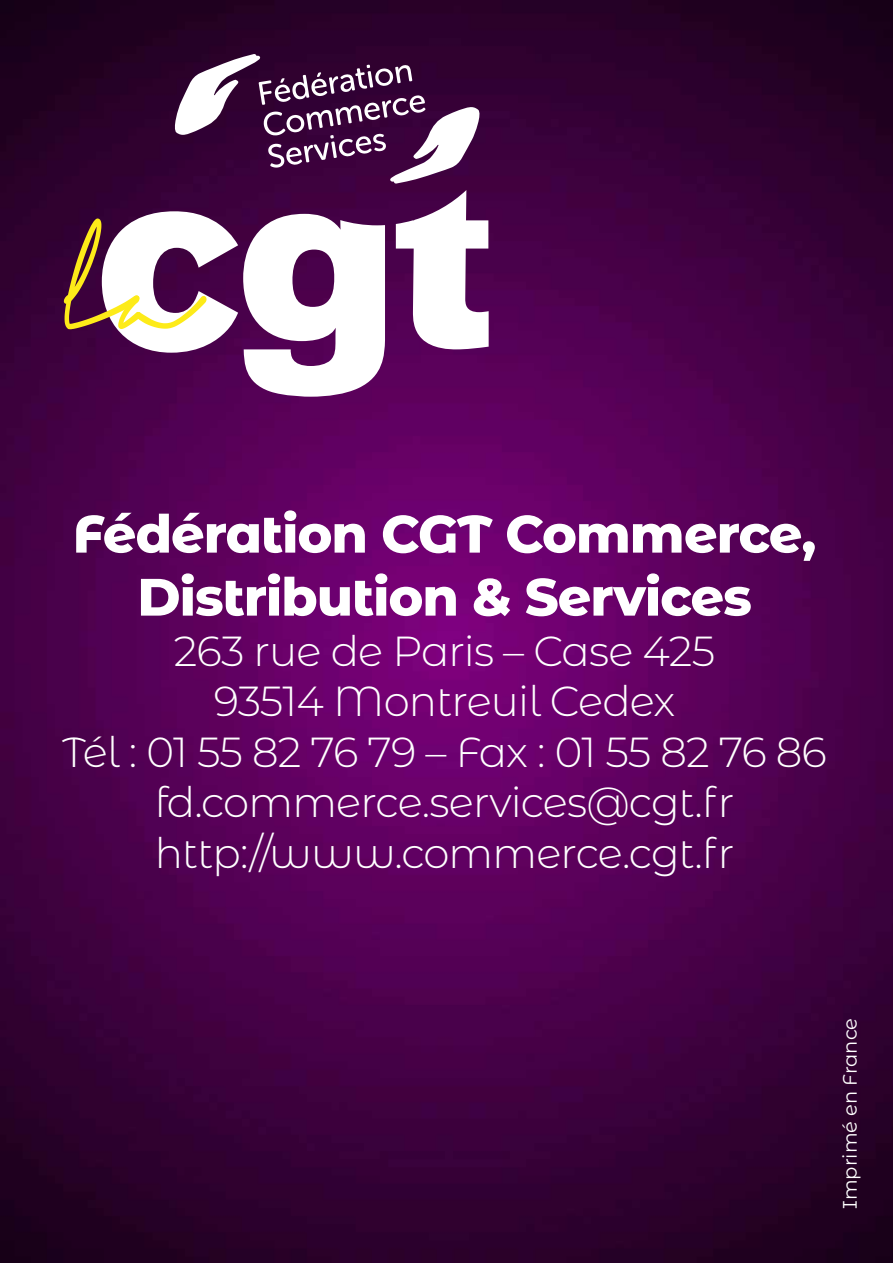
<style>
.page{position:relative;width:893px;height:1263px;background:#fff}
.page>*{position:absolute;margin:0;border:0;box-sizing:border-box;transform-origin:0 0}
.t1{font:800 52.5px/63px "Montserrat Alternates";letter-spacing:-.02em;color:#fff;text-align:center}
.t2{font:300 42px/50.4px "Montserrat Alternates";letter-spacing:-.02em;color:#fff;text-align:center}
.t3{font:19.5px "Montserrat Alternates";color:#fff}
</style>
<div class="page">
<img style="left:0;top:0;width:893px;height:1263px">
<svg style="left:396px;top:190px;width:93px;height:159px"></svg>
<svg style="left:64px;top:211px;width:321px;height:186px"></svg>
<svg style="left:172px;top:54px;width:310px;height:130px"></svg>
<p class="t1" style="left:73px;top:500px;width:745px">Fédération CGT Commerce,<br>Distribution &amp; Services</p>
<p class="t2" style="left:62px;top:625px;width:766px">263 rue de Paris – Case 425<br>93514 Montreuil Cedex<br>Tél : 01 55 82 76 79 – Fax : 01 55 82 76 86 fd.commerce.services@cgt.fr http://www.commerce.cgt.fr</p>
<p class="t3" style="left:836px;top:1209px;width:193px;rotate:-90deg">Imprimé en France</p>
</div>
